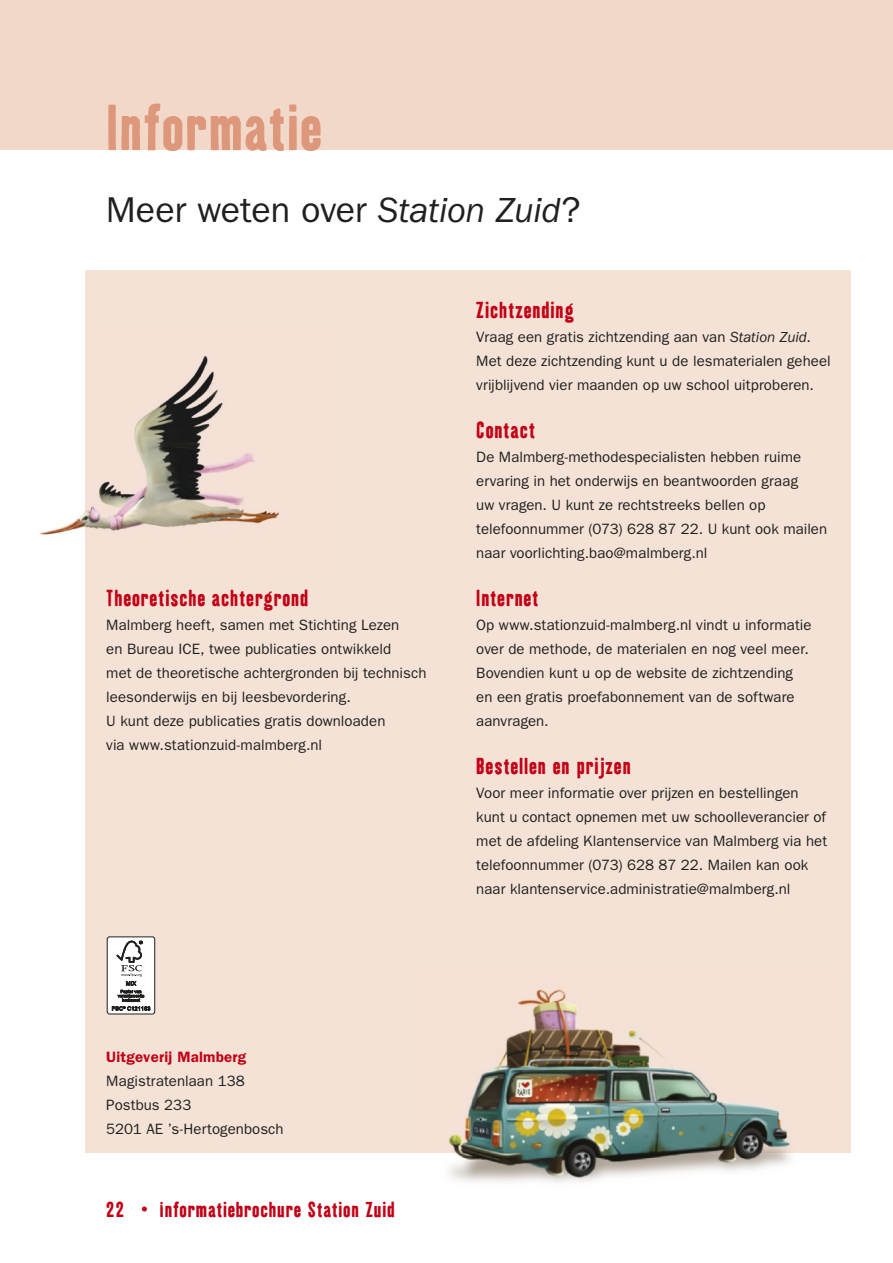
<style>
.page{position:relative;width:893px;height:1263px;background:#fff}
.page>*{position:absolute;margin:0;border:0;box-sizing:border-box;transform-origin:0 0}
.t1{font:63px "Kipp OT No One";letter-spacing:.03em;color:#dd977b}
.t2{font:36px "ITC Franklin Gothic Std";letter-spacing:-.005em;color:#20201e}
.t3{font:22.5px "Kipp OT No One";letter-spacing:.045em;color:#c20016}
.t4{font:21px "Kipp OT No One";letter-spacing:.05em;color:#c20016}
.t5{font:15px/24px "ITC Franklin Gothic Std";letter-spacing:.005em;color:#20201e}
.t6{font:600 15px "ITC Franklin Gothic Std";letter-spacing:.015em;color:#c20016}
.s1{font-style:italic}
</style>
<div class="page">
<div style="left:85px;top:270px;width:765px;height:882px;background:#f5e2d6"></div>
<div style="left:0;top:0;width:893px;height:150px;background:#f2d8c9"></div>
<img style="left:419px;top:989px;width:419px;height:194px">
<img style="left:39px;top:356px;width:240px;height:179px">
<hr style="left:892px;top:0;width:1px;height:150px;background:#b1cbea">
<hr style="left:892px;top:1157px;width:1px;height:106px;background:#b1cbea">
<div style="left:107px;top:937px;width:48px;height:77px;background:#fff;border-radius:2px"></div>
<div style="left:107px;top:937px;width:48px;height:77px;border:1px solid #20201e;border-radius:2px"></div>
<svg style="left:112px;top:941px;width:38px;height:70px"></svg>
<h1 class="t1" style="left:106px;top:89px;width:216px">lnformatie</h1>
<h2 class="t2" style="left:106px;top:189px;width:476px">Meer weten over <span class="s1">Station Zuid</span>?</h2>
<h3 class="t3" style="left:106px;top:584px;width:203px">Theoretische achtergrond</h3>
<p class="t5" style="left:106px;top:613px;width:322px">Malmberg heeft, samen met Stichting Lezen<br>en Bureau ICE, twee publicaties ontwikkeld<br>met de theoretische achtergronden bij technisch leesonderwijs en bij leesbevordering.<br>U kunt deze publicaties gratis downloaden<br>via www.stationzuid-malmberg.nl</p>
<h3 class="t3" style="left:476px;top:296px;width:99px">Zichtzending</h3>
<p class="t5" style="left:476px;top:325px;width:356px">Vraag een gratis zichtzending aan van <span class="s1">Station Zuid</span>.<br>Met deze zichtzending kunt u de lesmaterialen geheel vrijblijvend vier maanden op uw school uitproberen.</p>
<h3 class="t3" style="left:476px;top:416px;width:60px">Contact</h3>
<p class="t5" style="left:476px;top:445px;width:352px">De Malmberg-methodespecialisten hebben ruime ervaring in het onderwijs en beantwoorden graag<br>uw vragen. U kunt ze rechtstreeks bellen op telefoonnummer (073) 628 87 22. U kunt ook mailen naar voorlichting.bao@malmberg.nl</p>
<h3 class="t3" style="left:476px;top:584px;width:64px">lnternet</h3>
<p class="t5" style="left:476px;top:613px;width:337px">Op www.stationzuid-malmberg.nl vindt u informatie over de methode, de materialen en nog veel meer.<br>Bovendien kunt u op de website de zichtzending en een gratis proefabonnement van de software aanvragen.</p>
<h3 class="t3" style="left:476px;top:752px;width:156px">Bestellen en prijzen</h3>
<p class="t5" style="left:476px;top:781px;width:352px">Voor meer informatie over prijzen en bestellingen kunt u contact opnemen met uw schoolleverancier of met de afdeling Klantenservice van Malmberg via het telefoonnummer (073) 628 87 22. Mailen kan ook naar klantenservice.administratie@malmberg.nl</p>
<p class="t6" style="left:106px;top:1048px;width:141px">Uitgeverij Malmberg</p>
<p class="t5" style="left:106px;top:1069px;width:179px">Magistratenlaan 138<br>Postbus 233<br>5201 AE ’s-Hertogenbosch</p>
<h3 class="t4" style="left:106px;top:1196px;width:290px">22 • Informatiebrochure Station Zuid</h3>
</div>
